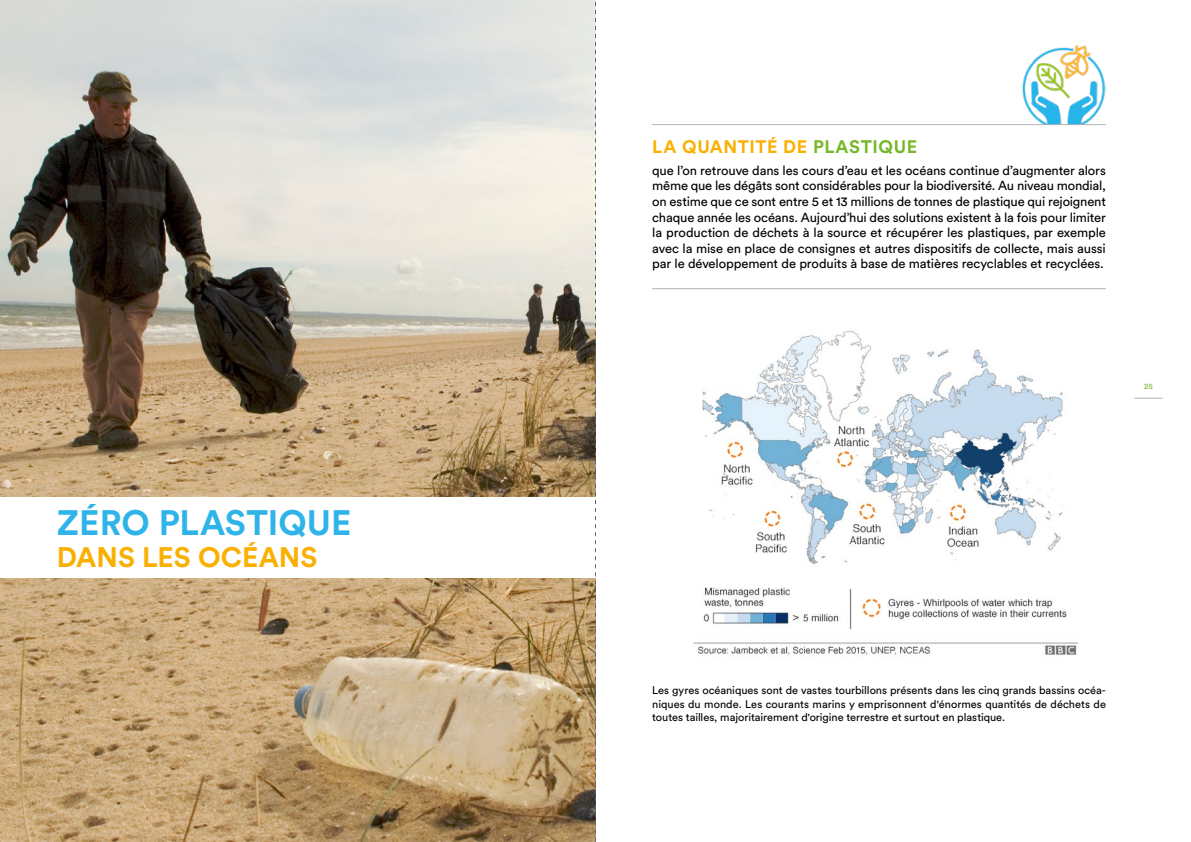
<style>
.page{position:relative;width:1191px;height:842px;background:#fff}
.page>*{position:absolute;margin:0;border:0;box-sizing:border-box;transform-origin:0 0}
.t1{font:700 35px "Circular Std";color:#2fb4e9}
.t2{font:700 28px "Circular Std";color:#f9b000}
.t3{font:700 18px "Circular Std";letter-spacing:.03em;color:#f9b000}
.t4{font:13px/15.6px "Circular Std";letter-spacing:-.01em;color:#000;text-align:justify}
.t5{font:11px/13.2px "Circular Std";letter-spacing:-.005em;color:#000;text-align:justify}
.t6{font:8px "Circular Std";color:#76b82a}
.s1{color:#76b82a}
</style>
<div class="page">
<img style="left:0;top:0;width:595px;height:842px">
<div style="left:0;top:498px;width:595px;height:80px;background:#fff"></div>
<img style="left:1022px;top:45px;width:84px;height:79px">
<hr style="left:652px;top:124px;width:454px;height:1px;background:#b3b2b2">
<hr style="left:652px;top:288px;width:454px;height:1px;background:#b3b2b2">
<img style="left:693px;top:331px;width:385px;height:324px">
<svg style="left:1134px;top:398px;width:28px;height:1px"></svg>
<svg style="left:595px;top:0;width:1px;height:842px"></svg>
<h1 class="t1" style="left:57px;top:500px;width:296px">ZÉRO PLASTIQUE</h1>
<h2 class="t2" style="left:57px;top:539px;width:262px">DANS LES OCÉANS</h2>
<h3 class="t3" style="left:652px;top:136px;width:266px">LA QUANTITÉ DE <span class="s1">PLASTIQUE</span></h3>
<p class="t4" style="left:652px;top:162px;width:455px">que l’on retrouve dans les cours d’eau et les océans continue d’augmenter alors même que les dégâts sont considérables pour la biodiversité. Au niveau mondial, on estime que ce sont entre 5 et 13 millions de tonnes de plastique qui rejoignent chaque année les océans. Aujourd’hui des solutions existent à la fois pour limiter la production de déchets à la source et récupérer les plastiques, par exemple avec la mise en place de consignes et autres dispositifs de collecte, mais aussi par le développement de produits à base de matières recyclables et recyclées.</p>
<p class="t6" style="left:1144px;top:381px;width:10px">25</p>
<p class="t5" style="left:652px;top:684px;width:455px">Les gyres océaniques sont de vastes tourbillons présents dans les cinq grands bassins océa&shy;niques du monde. Les courants marins y emprisonnent d'énormes quantités de déchets de toutes tailles, majoritairement d'origine terrestre et surtout en plastique.</p>
</div>
